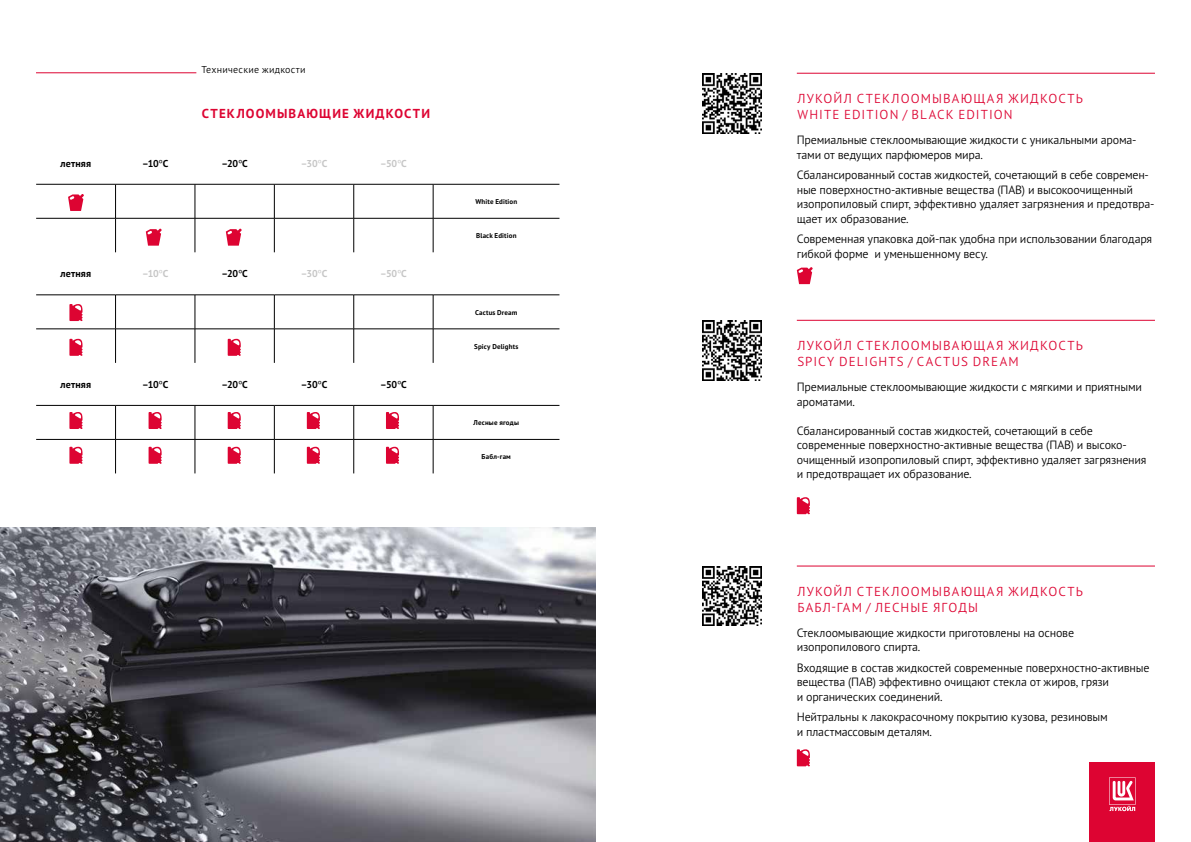
<style>
.page{position:relative;width:1191px;height:842px;background:#fff}
.page>*{position:absolute;margin:0;border:0;box-sizing:border-box;transform-origin:0 0}
.t1{font:300 13px/16px "PT Sans Pro";letter-spacing:.09em;color:#dd0432}
.t2{font:700 13px "PT Sans Pro";letter-spacing:.09em;color:#dd0432}
.t3{font:300 12px/14.5px "PT Sans Pro";letter-spacing:-.015em;color:#000}
.t4{font:700 10px "PT Sans Pro";letter-spacing:.01em;color:#000}
.t5{font:700 10px "PT Sans Pro";letter-spacing:-.015em;color:#c6c6c6}
.t6{font:300 10px "PT Sans Pro";letter-spacing:.02em;color:#000}
.t7{font:700 7px "PT Sans Pro";letter-spacing:.02em;color:#000}
.s1{font-weight:300}
</style>
<div class="page">
<hr style="left:797px;top:320px;width:358px;height:1px;background:#dd0432">
<hr style="left:797px;top:73px;width:358px;height:1px;background:#dd0432">
<hr style="left:797px;top:565px;width:358px;height:1px;background:#dd0432">
<hr style="left:36px;top:72px;width:160px;height:1px;background:#dd0432">
<svg style="left:36px;top:183px;width:523px;height:290px"></svg>
<hr style="left:115px;top:184px;width:1px;height:34px;background:#000">
<hr style="left:195px;top:184px;width:1px;height:34px;background:#000">
<hr style="left:274px;top:184px;width:1px;height:34px;background:#000">
<hr style="left:353px;top:184px;width:1px;height:34px;background:#000">
<hr style="left:433px;top:184px;width:1px;height:34px;background:#000">
<hr style="left:115px;top:218px;width:1px;height:34px;background:#000">
<hr style="left:195px;top:218px;width:1px;height:34px;background:#000">
<hr style="left:274px;top:218px;width:1px;height:34px;background:#000">
<hr style="left:353px;top:218px;width:1px;height:34px;background:#000">
<hr style="left:433px;top:218px;width:1px;height:34px;background:#000">
<hr style="left:115px;top:295px;width:1px;height:34px;background:#000">
<hr style="left:195px;top:295px;width:1px;height:34px;background:#000">
<hr style="left:274px;top:295px;width:1px;height:34px;background:#000">
<hr style="left:353px;top:295px;width:1px;height:34px;background:#000">
<hr style="left:433px;top:295px;width:1px;height:34px;background:#000">
<hr style="left:115px;top:329px;width:1px;height:34px;background:#000">
<hr style="left:195px;top:329px;width:1px;height:34px;background:#000">
<hr style="left:274px;top:329px;width:1px;height:34px;background:#000">
<hr style="left:353px;top:329px;width:1px;height:34px;background:#000">
<hr style="left:433px;top:329px;width:1px;height:34px;background:#000">
<hr style="left:115px;top:406px;width:1px;height:33px;background:#000">
<hr style="left:195px;top:406px;width:1px;height:33px;background:#000">
<hr style="left:274px;top:406px;width:1px;height:33px;background:#000">
<hr style="left:353px;top:406px;width:1px;height:33px;background:#000">
<hr style="left:433px;top:406px;width:1px;height:33px;background:#000">
<hr style="left:115px;top:440px;width:1px;height:33px;background:#000">
<hr style="left:195px;top:440px;width:1px;height:33px;background:#000">
<hr style="left:274px;top:440px;width:1px;height:33px;background:#000">
<hr style="left:353px;top:440px;width:1px;height:33px;background:#000">
<hr style="left:433px;top:440px;width:1px;height:33px;background:#000">
<hr style="left:36px;top:218px;width:80px;height:1px;background:#000">
<hr style="left:116px;top:218px;width:79px;height:1px;background:#000">
<hr style="left:195px;top:218px;width:79px;height:1px;background:#000">
<hr style="left:274px;top:218px;width:80px;height:1px;background:#000">
<hr style="left:354px;top:218px;width:79px;height:1px;background:#000">
<hr style="left:433px;top:218px;width:126px;height:1px;background:#000">
<hr style="left:36px;top:329px;width:80px;height:1px;background:#000">
<hr style="left:116px;top:329px;width:79px;height:1px;background:#000">
<hr style="left:195px;top:329px;width:79px;height:1px;background:#000">
<hr style="left:274px;top:329px;width:80px;height:1px;background:#000">
<hr style="left:354px;top:329px;width:79px;height:1px;background:#000">
<hr style="left:433px;top:329px;width:126px;height:1px;background:#000">
<hr style="left:36px;top:439px;width:80px;height:1px;background:#000">
<hr style="left:116px;top:439px;width:79px;height:1px;background:#000">
<hr style="left:195px;top:439px;width:79px;height:1px;background:#000">
<hr style="left:274px;top:439px;width:80px;height:1px;background:#000">
<hr style="left:354px;top:439px;width:79px;height:1px;background:#000">
<hr style="left:433px;top:439px;width:126px;height:1px;background:#000">
<hr style="left:36px;top:184px;width:80px;height:1px;background:#000">
<hr style="left:116px;top:184px;width:79px;height:1px;background:#000">
<hr style="left:195px;top:184px;width:79px;height:1px;background:#000">
<hr style="left:274px;top:184px;width:80px;height:1px;background:#000">
<hr style="left:354px;top:184px;width:79px;height:1px;background:#000">
<hr style="left:433px;top:184px;width:126px;height:1px;background:#000">
<hr style="left:36px;top:295px;width:80px;height:1px;background:#000">
<hr style="left:116px;top:295px;width:79px;height:1px;background:#000">
<hr style="left:195px;top:295px;width:79px;height:1px;background:#000">
<hr style="left:274px;top:295px;width:80px;height:1px;background:#000">
<hr style="left:354px;top:295px;width:79px;height:1px;background:#000">
<hr style="left:433px;top:295px;width:126px;height:1px;background:#000">
<hr style="left:36px;top:405px;width:80px;height:1px;background:#000">
<hr style="left:116px;top:405px;width:79px;height:1px;background:#000">
<hr style="left:195px;top:405px;width:79px;height:1px;background:#000">
<hr style="left:274px;top:405px;width:80px;height:1px;background:#000">
<hr style="left:354px;top:405px;width:79px;height:1px;background:#000">
<hr style="left:433px;top:405px;width:126px;height:1px;background:#000">
<img style="left:0;top:527px;width:595px;height:315px">
<svg style="left:69px;top:339px;width:13px;height:17px"></svg>
<svg style="left:228px;top:339px;width:13px;height:17px"></svg>
<svg style="left:69px;top:447px;width:13px;height:17px"></svg>
<svg style="left:149px;top:447px;width:13px;height:17px"></svg>
<svg style="left:228px;top:447px;width:13px;height:17px"></svg>
<svg style="left:307px;top:447px;width:13px;height:17px"></svg>
<svg style="left:386px;top:447px;width:13px;height:17px"></svg>
<svg style="left:69px;top:304px;width:13px;height:17px"></svg>
<svg style="left:797px;top:749px;width:13px;height:17px"></svg>
<svg style="left:797px;top:497px;width:13px;height:17px"></svg>
<svg style="left:69px;top:412px;width:13px;height:17px"></svg>
<svg style="left:149px;top:412px;width:13px;height:17px"></svg>
<svg style="left:228px;top:412px;width:13px;height:17px"></svg>
<svg style="left:307px;top:412px;width:13px;height:17px"></svg>
<svg style="left:386px;top:412px;width:13px;height:17px"></svg>
<svg style="left:68px;top:194px;width:16px;height:17px"></svg>
<svg style="left:146px;top:229px;width:16px;height:17px"></svg>
<svg style="left:226px;top:229px;width:16px;height:17px"></svg>
<svg style="left:797px;top:267px;width:15px;height:17px"></svg>
<img style="left:702px;top:74px;width:59px;height:59px">
<img style="left:702px;top:321px;width:59px;height:59px">
<img style="left:702px;top:566px;width:59px;height:60px">
<div style="left:1089px;top:763px;width:66px;height:79px;background:#dd0432"></div>
<svg style="left:1109px;top:777px;width:26px;height:34px"></svg>
<p class="t6" style="left:201px;top:63px;width:106px">Технические жидкости</p>
<p class="t2" style="left:202px;top:105px;width:230px">СТЕКЛООМЫВАЮЩИЕ ЖИДКОСТИ</p>
<p class="t4" style="left:61px;top:157px;width:32px">летняя</p>
<p class="t4" style="left:142px;top:157px;width:28px">–10<span class="s1">º</span>С</p>
<p class="t4" style="left:221px;top:157px;width:28px">–20<span class="s1">º</span>С</p>
<p class="t5" style="left:301px;top:157px;width:28px">–30<span class="s1">º</span>С</p>
<p class="t5" style="left:380px;top:157px;width:28px">–50<span class="s1">º</span>С</p>
<p class="t4" style="left:61px;top:267px;width:32px">летняя</p>
<p class="t5" style="left:142px;top:267px;width:28px">–10<span class="s1">º</span>С</p>
<p class="t4" style="left:221px;top:267px;width:28px">–20<span class="s1">º</span>С</p>
<p class="t5" style="left:301px;top:267px;width:28px">–30<span class="s1">º</span>С</p>
<p class="t5" style="left:380px;top:267px;width:28px">–50<span class="s1">º</span>С</p>
<p class="t4" style="left:61px;top:378px;width:32px">летняя</p>
<p class="t4" style="left:142px;top:378px;width:28px">–10<span class="s1">º</span>С</p>
<p class="t4" style="left:221px;top:378px;width:28px">–20<span class="s1">º</span>С</p>
<p class="t4" style="left:301px;top:378px;width:28px">–30<span class="s1">º</span>С</p>
<p class="t4" style="left:380px;top:378px;width:28px">–50<span class="s1">º</span>С</p>
<p class="t7" style="left:475px;top:197px;width:43px">White Edition</p>
<p class="t7" style="left:476px;top:231px;width:42px">Black Edition</p>
<p class="t7" style="left:475px;top:307px;width:44px">Cactus Dream</p>
<p class="t7" style="left:474px;top:341px;width:46px">Spicy Delights</p>
<p class="t7" style="left:473px;top:418px;width:47px">Лесные ягоды</p>
<p class="t7" style="left:481px;top:452px;width:31px">Бабл-гам</p>
<p class="t1" style="left:797px;top:90px;width:287px">ЛУКОЙЛ СТЕКЛООМЫВАЮЩАЯ ЖИДКОСТЬ<br>WHITE EDITION / BLACK EDITION</p>
<p class="t3" style="left:797px;top:132px;width:340px">Премиальные стеклоомывающие жидкости с уникальными арома&shy;тами от ведущих парфюмеров мира.</p>
<p class="t3" style="left:797px;top:167px;width:357px">Сбалансированный состав жидкостей, сочетающий в себе современ&shy;ные поверхностно-активные вещества (ПАВ) и высокоочищенный изопропиловый спирт, эффективно удаляет загрязнения и предотвра&shy;щает их образование.</p>
<p class="t3" style="left:797px;top:231px;width:357px">Современная упаковка дой-пак удобна при использовании благодаря гибкой форме и уменьшенному весу.</p>
<p class="t1" style="left:797px;top:337px;width:287px">ЛУКОЙЛ СТЕКЛООМЫВАЮЩАЯ ЖИДКОСТЬ<br>SPICY DELIGHTS / CACTUS DREAM</p>
<p class="t3" style="left:797px;top:379px;width:347px">Премиальные стеклоомывающие жидкости с мягкими и приятными ароматами.</p>
<p class="t3" style="left:797px;top:423px;width:351px">Сбалансированный состав жидкостей, сочетающий в себе современные поверхностно-активные вещества (ПАВ) и высоко&shy;очищенный изопропиловый спирт, эффективно удаляет загрязнения и предотвращает их образование.</p>
<p class="t1" style="left:797px;top:583px;width:287px">ЛУКОЙЛ СТЕКЛООМЫВАЮЩАЯ ЖИДКОСТЬ<br>БАБЛ-ГАМ / ЛЕСНЫЕ ЯГОДЫ</p>
<p class="t3" style="left:797px;top:625px;width:279px">Cтеклоомывающие жидкости приготовлены на основе изопропилового спирта.</p>
<p class="t3" style="left:797px;top:660px;width:354px">Входящие в состав жидкостей современные поверхностно-активные вещества (ПАВ) эффективно очищают стекла от жиров, грязи<br>и органических соединений.</p>
<p class="t3" style="left:797px;top:710px;width:312px">Нейтральны к лакокрасочному покрытию кузова, резиновым и пластмассовым деталям.</p>
</div>
